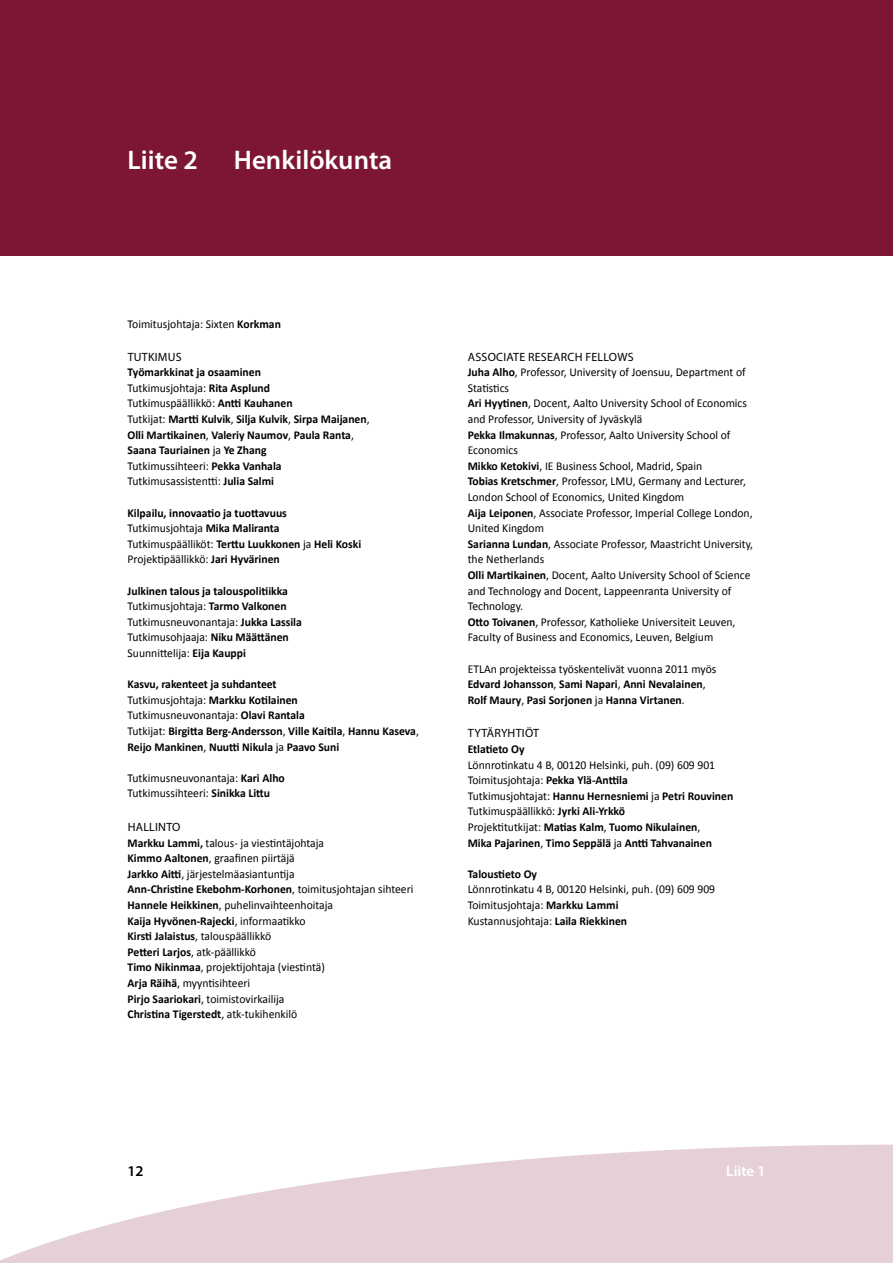
<style>
.page{position:relative;width:893px;height:1263px;background:#fff}
.page>*{position:absolute;margin:0;border:0;box-sizing:border-box;transform-origin:0 0}
.t1{font:600 27px "Myriad Pro";color:#fff}
.t2{font:600 15px "Myriad Pro";color:#fff}
.t3{font:600 15px "Myriad Pro";color:#000}
.t4{font:12px/15.6px "Calibri";color:#000}
.t5{font:700 12px/15.6px "Calibri";color:#000}
.t6{font:12px "Myriad Pro";letter-spacing:.02em;color:#000}
.s1{font-weight:700}
.s2{font-weight:400}
</style>
<div class="page">
<div style="left:0;top:0;width:893px;height:255px;background:#7d1634"></div>
<svg style="left:0;top:1145px;width:892px;height:118px;fill:#e5d0d6"></svg>
<svg style="left:892px;top:1145px;width:1px;height:118px"></svg>
<h1 class="t1" style="left:128px;top:143px;width:72px">Liite 2</h1>
<h1 class="t1" style="left:234px;top:143px;width:160px">Henkilökunta</h1>
<p class="t4" style="left:128px;top:316px;width:155px">Toimitusjohtaja: Sixten <span class="s1">Korkman</span></p>
<p class="t6" style="left:128px;top:349px;width:56px">TUTKIMUS</p>
<p class="t5" style="left:128px;top:364px;width:244px">Työmarkkinat ja osaaminen<br><span class="s2">Tutkimusjohtaja:</span> Rita Asplund<br><span class="s2">Tutkimuspäällikkö:</span> Antti Kauhanen<br><span class="s2">Tutkijat:</span> Martti Kulvik<span class="s2">,</span> Silja Kulvik<span class="s2">,</span> Sirpa Maijanen<span class="s2">, </span>Olli Martikainen<span class="s2">,</span> Valeriy Naumov<span class="s2">,</span> Paula Ranta<span class="s2">, </span>Saana Tauriainen <span class="s2">ja</span> Ye Zhang<br><span class="s2">Tutkimussihteeri:</span> Pekka Vanhala <span class="s2">Tutkimusassistentti:</span> Julia Salmi</p>
<p class="t5" style="left:128px;top:505px;width:235px">Kilpailu, innovaatio ja tuottavuus <span class="s2">Tutkimusjohtaja</span> Mika Maliranta <span class="s2">Tutkimuspäälliköt:</span> Terttu Luukkonen <span class="s2">ja</span> Heli Koski <span class="s2">Projektipäällikkö:</span> Jari Hyvärinen</p>
<p class="t5" style="left:128px;top:583px;width:176px">Julkinen talous ja talouspolitiikka <span class="s2">Tutkimusjohtaja:</span> Tarmo Valkonen <span class="s2">Tutkimusneuvonantaja:</span> Jukka Lassila <span class="s2">Tutkimusohjaaja:</span> Niku Määttänen <span class="s2">Suunnittelija:</span> Eija Kauppi</p>
<p class="t5" style="left:128px;top:676px;width:293px">Kasvu, rakenteet ja suhdanteet<br><span class="s2">Tutkimusjohtaja:</span> Markku Kotilainen<br><span class="s2">Tutkimusneuvonantaja:</span> Olavi Rantala<br><span class="s2">Tutkijat:</span> Birgitta Berg-Andersson<span class="s2">,</span> Ville Kaitila<span class="s2">,</span> Hannu Kaseva<span class="s2">, </span>Reijo Mankinen<span class="s2">,</span> Nuutti Nikula <span class="s2">ja</span> Paavo Suni</p>
<p class="t4" style="left:128px;top:770px;width:159px">Tutkimusneuvonantaja: <span class="s1">Kari Alho<br></span>Tutkimussihteeri: <span class="s1">Sinikka Littu</span></p>
<p class="t6" style="left:128px;top:820px;width:54px">HALLINTO</p>
<p class="t4" style="left:128px;top:835px;width:287px"><span class="s1">Markku Lammi,</span> talous- ja viestintäjohtaja<br><span class="s1">Kimmo Aaltonen</span>, graafinen piirtäjä<br><span class="s1">Jarkko Aitti</span>, järjestelmäasiantuntija<br><span class="s1">Ann-Christine Ekebohm-Korhonen</span>, toimitusjohtajan sihteeri <span class="s1">Hannele Heikkinen</span>, puhelinvaihteenhoitaja<br><span class="s1">Kaija Hyvönen-Rajecki</span>, informaatikko<br><span class="s1">Kirsti Jalaistus</span>, talouspäällikkö<br><span class="s1">Petteri Larjos</span>, atk-päällikkö<br><span class="s1">Timo Nikinmaa</span>, projektijohtaja (viestintä)<br><span class="s1">Arja Räihä</span>, myyntisihteeri<br><span class="s1">Pirjo Saariokari</span>, toimistovirkailija<br><span class="s1">Christina Tigerstedt</span>, atk-tukihenkilö</p>
<p class="t6" style="left:468px;top:349px;width:167px">ASSOCIATE RESEARCH FELLOWS</p>
<p class="t4" style="left:468px;top:364px;width:281px"><span class="s1">Juha Alho</span>, Professor, U niversity of Joensuu, Department of Statistics<br><span class="s1">Ari Hyytinen</span>, Docent, Aalto U niversity School of Economics and Professor, U niversity of Jyväskylä<br><span class="s1">Pekka Ilmakunnas</span>, Professor, Aalto U niversity School of Economics<br><span class="s1">Mikko Ketokivi</span>, I E Business School, Madrid, Spain<br><span class="s1">Tobias Kretschmer</span>, Professor, LMU</p>
<p class="t4" style="left:468px;top:474px;width:287px;text-indent:165px">, Germany and Lecturer, London School of Economics, U nited Kingdom<br><span class="s1">Aija Leiponen</span>, Associate Professor, I mperial College London, U nited Kingdom<br><span class="s1">Sarianna Lundan</span>, Associate Professor, M aastricht U niversity, the Netherlands<br><span class="s1">Olli Martikainen</span>, Docent, Aalto U niversity School of Science and Technology and Docent, Lappeenranta U niversity of Technology.<br><span class="s1">Otto Toivanen</span>, Professor, Katholieke U niversiteit Leuven, Faculty of Business and Economics, Leuven, Belgium</p>
<p class="t5" style="left:468px;top:661px;width:250px"><span class="s2">ETLAn projekteissa työskentelivät vuonna 2011 myös<br></span>Edvard Johansson<span class="s2">,</span> Sami Napari<span class="s2">,</span> Anni Nevalainen<span class="s2">,<br></span>Rolf Maury<span class="s2">,</span> Pasi Sorjonen <span class="s2">ja</span> Hanna Virtanen<span class="s2">.</span></p>
<p class="t6" style="left:468px;top:726px;width:73px">TYTÄRYHTIÖT</p>
<p class="t5" style="left:468px;top:741px;width:58px">Etlatieto Oy</p>
<p class="t5" style="left:468px;top:757px;width:267px"><span class="s2">Lönnrotinkatu 4 B, 00120 Helsinki, puh. (09) 609 901<br>Toimitusjohtaja:</span> Pekka Ylä-Anttila<br><span class="s2">Tutkimusjohtajat:</span> Hannu Hernesniemi <span class="s2">ja</span> Petri Rouvinen <span class="s2">Tutkimuspäällikkö:</span> Jyrki Ali-Yrkkö<br><span class="s2">Projektitutkijat:</span> Matias Kalm<span class="s2">,</span> Tuomo Nikulainen<span class="s2">,<br></span>Mika Pajarinen<span class="s2">,</span> Timo Seppälä <span class="s2">ja</span> Antti Tahvanainen</p>
<p class="t5" style="left:468px;top:866px;width:71px">Taloustieto Oy</p>
<p class="t4" style="left:468px;top:882px;width:249px">Lönnrotinkatu 4 B, 00120 Helsinki, puh. (09) 609 909<br>Toimitusjohtaja: <span class="s1">Markku Lammi<br></span>Kustannusjohtaja: <span class="s1">Laila Riekkinen</span></p>
<p class="t3" style="left:128px;top:1162px;width:18px">12</p>
<p class="t2" style="left:726px;top:1161px;width:41px">Liite 1</p>
</div>
